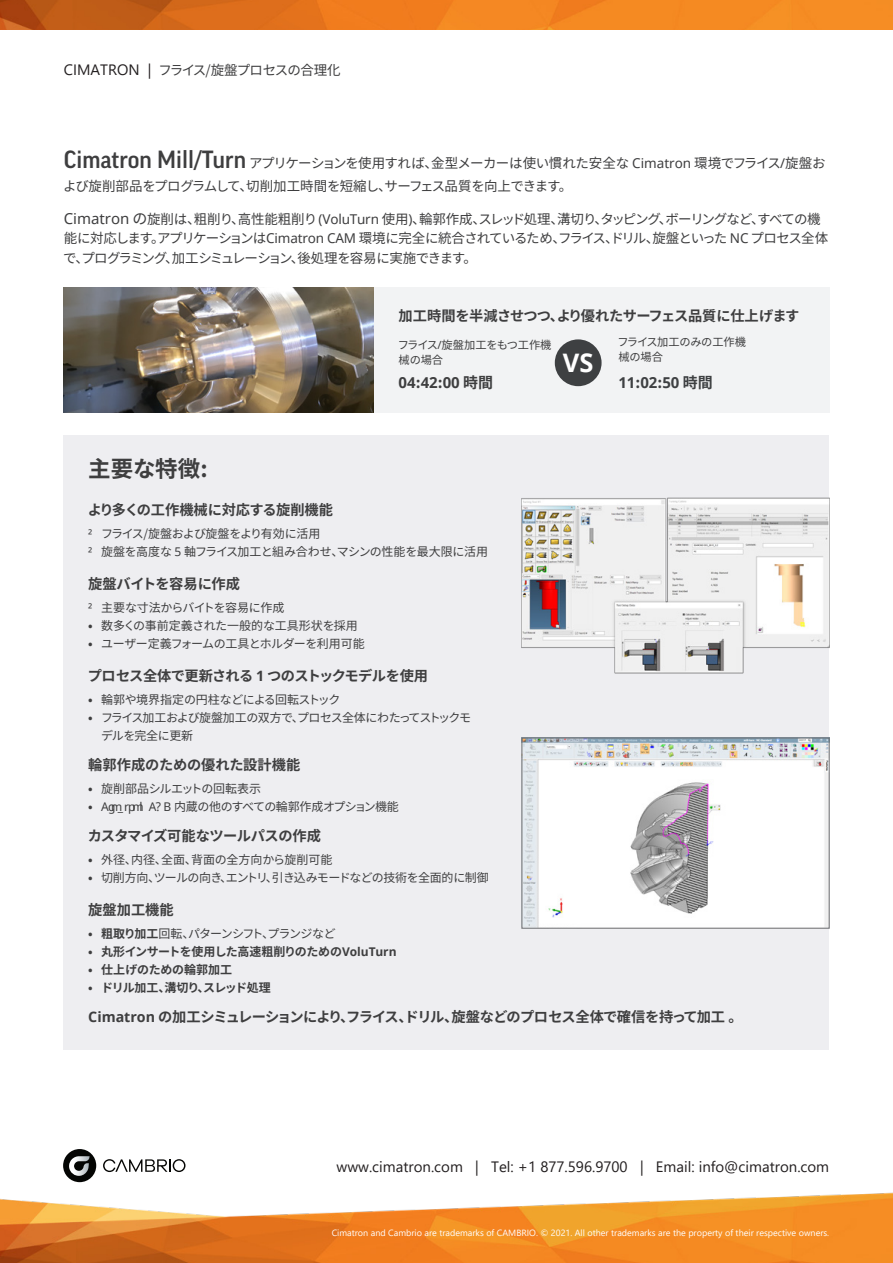
<style>
.page{position:relative;width:893px;height:1263px;background:#fff}
.page>*{position:absolute;margin:0;border:0;box-sizing:border-box;transform-origin:0 0}
.t1{font:700 25.5px "Noto Sans";color:#fff}
.t2{font:700 22.5px "Noto Sans CJ Kjp";color:#3e3e3f}
.Contact_line{font:15px "Segoe UI";color:#231f20}
.t3{font:700 15px "Noto Sans";color:#3e3e3f}
.t4{font:700 15px "Noto Sans";color:#3e4042}
.t5{font:700 14.25px "Noto Sans CJ Kjp";letter-spacing:-.03em;color:#3e3e3f}
.t6{font:700 14.25px "Noto Sans CJ Kjp";letter-spacing:-.055em;color:#3e3e3f}
.t7{font:700 14.25px "Noto Sans CJ Kjp";color:#3e3e3f}
.Running_Header{font:13.5px/19.5px "Noto Sans CJ Kjp";letter-spacing:-.055em;color:#3e3e3f}
.Running_Header-2{font:13.5px/22.5px "Noto Sans CJ Kjp";letter-spacing:-.035em;color:#3e3e3f}
.bullet{font:12px "Noto Sans CJ Kjp";letter-spacing:-.03em;color:#3e3e3f}
.bullet-2{font:12px "Noto Sans CJ Kjp";color:#3e3e3f}
.bullet-3{font:12px/18px "Noto Sans CJ Kjp";letter-spacing:-.05em;color:#3e3e3f}
.bullet-4{font:700 12px "Noto Sans CJ Kjp";letter-spacing:-.03em;color:#3e3e3f}
.bullet-5{font:12px "Noto Sans CJ Kjp";letter-spacing:-.08em;color:#3e3e3f}
.bullet-6{font:700 12px "Noto Sans CJ Kjp";letter-spacing:-.055em;color:#3e3e3f}
.bullet-7{font:12px "Noto Sans CJ Kjp";letter-spacing:-.01em;color:#3e3e3f}
.bullet-8{font:700 12px "Noto Sans CJ Kjp";letter-spacing:-.005em;color:#3e3e3f}
.t8{font:11.25px/15px "Noto Sans CJ Kjp";letter-spacing:-.02em;color:#3e3e3f}
.Footnote_REV-Right{font:9px "Segoe UI";color:#fff}
.s1{font-family:"Segoe UI";font-size:15px;color:#231f20}
.s2{font-family:"Good Pro";font-weight:500;font-size:24px}
.s3{font-family:"Noto Sans"}
.s4{font-family:"Noto Sans";font-size:15px}
.s5{font-size:15px}
.s6{font-family:"Noto Sans CJ Kjp"}
.s7{font-weight:700}
</style>
<div class="page">
<img style="left:0;top:0;width:893px;height:30px">
<img style="left:0;top:1192px;width:893px;height:71px">
<svg style="left:103px;top:1159px;width:82px;height:13px"></svg>
<div style="left:63px;top:1149px;width:33px;height:33px;background:#040503;border-radius:50%"></div>
<svg style="left:69px;top:1156px;width:21px;height:20px"></svg>
<div style="left:64px;top:435px;width:765px;height:615px;background:#eeeef1"></div>
<img style="left:521px;top:497px;width:308px;height:176px">
<img style="left:64px;top:287px;width:310px;height:126px">
<div style="left:374px;top:287px;width:455px;height:126px;background:#f2f3f4"></div>
<div style="left:555px;top:339px;width:47px;height:47px;background:#3e4042;border-radius:50%"></div>
<img style="left:524px;top:740px;width:303px;height:186px">
<div style="left:522px;top:738px;width:307px;height:190px;border:1px solid #6c6d70"></div>
<p class="Running_Header" style="left:64px;top:61px;width:278px"><span class="s1">CIMATRON |</span> フライス/旋盤プロセスの合理化</p>
<p class="Running_Header-2" style="left:63px;top:153px;width:764px"><span class="s2">Cimatron Mill/Turn</span> アプリケーションを使用すれば、金型メーカーは使い慣れた安全な <span class="s3">Cimatron</span> 環境でフライス<span class="s3">/</span>旋盤および旋削部品をプログラムして、切削加工時間を短縮し、サーフェス品質を向上できます。</p>
<p class="Running_Header" style="left:63px;top:210px;width:766px"><span class="s4">Cimatron</span> <span class="s5">の</span>旋削は、粗削り、高性能粗削り <span class="s3">(VoluTurn</span> 使用<span class="s3">)</span>、輪郭作成、スレッド処理、溝切り、タッピング、ボーリングなど、すべての機能に対応します。アプリケーションは<span class="s3">Cimatron CAM</span> 環境に完全に統合されているため、フライス、ドリル、旋盤といった <span class="s3">NC</span> プロセス全体で、プログラミング、加工シミュレーション、後処理を容易に実施できます。</p>
<p class="t5" style="left:399px;top:308px;width:402px">加工時間を半減させつつ、より優れたサーフェス品質に仕上げます</p>
<p class="t8" style="left:398px;top:338px;width:155px">フライス<span class="s3">/</span>旋盤加工をもつ工作機械の場合</p>
<p class="t3" style="left:399px;top:372px;width:96px">04<span class="s6">:</span>42<span class="s6">:</span>00 <span class="s6">時間</span></p>
<p class="t4" style="left:618px;top:372px;width:96px">11<span class="s6">:</span>02<span class="s6">:</span>50 <span class="s6">時間</span></p>
<p class="t8" style="left:617px;top:335px;width:130px">フライス加工のみの工作機械の場合</p>
<p class="t1" style="left:563px;top:344px;width:32px">VS</p>
<p class="t2" style="left:88px;top:456px;width:121px">主要な特徴:</p>
<p class="t5" style="left:88px;top:502px;width:247px">より多くの工作機械に対応する旋削機能</p>
<p class="bullet" style="left:88px;top:526px;width:234px"><span class="s3">•</span> フライス/旋盤および旋盤をより有効に活用</p>
<p class="bullet" style="left:88px;top:544px;width:401px"><span class="s3">•</span> 旋盤を高度な <span class="s3">5</span> 軸フライス加工と組み合わせ、マシンの性能を最大限に活用</p>
<p class="t5" style="left:88px;top:576px;width:153px">旋盤バイトを容易に作成</p>
<p class="bullet" style="left:88px;top:600px;width:198px"><span class="s3">•</span> 主要な寸法からバイトを容易に作成</p>
<p class="bullet-2" style="left:88px;top:618px;width:271px"><span class="s7">•</span> 数多くの事前定義された一般的な工具形状を採用</p>
<p class="bullet" style="left:88px;top:636px;width:278px"><span class="s7">•</span> ユーザー定義フォームの工具とホルダーを利用可能</p>
<p class="t5" style="left:88px;top:668px;width:342px">プロセス全体で更新される <span class="s3">1</span> つのストックモデルを使用</p>
<p class="bullet" style="left:88px;top:692px;width:254px"><span class="s7">•</span> 輪郭や境界指定の円柱などによる回転ストック</p>
<p class="bullet-3" style="left:101px;top:708px;width:371px;text-indent:-13px"><span class="s7">•</span> フライス加工および旋盤加工の双方で、プロセス全体にわたってストックモデルを完全に更新</p>
<p class="t7" style="left:88px;top:757px;width:214px">輪郭作成のための優れた設計機能</p>
<p class="bullet-7" style="left:88px;top:781px;width:174px"><span class="s7">•</span> 旋削部品シルエットの回転表示</p>
<p class="bullet" style="left:88px;top:799px;width:312px"><span class="s7">•</span> <span class="s3">Cimatron CA D</span> 内蔵の他のすべての輪郭作成オプション機能</p>
<p class="t5" style="left:88px;top:828px;width:235px">カスタマイズ可能なツールパスの作成</p>
<p class="bullet-2" style="left:88px;top:852px;width:246px"><span class="s7">•</span> 外径、内径、全面、背面の全方向から旋削可能</p>
<p class="bullet" style="left:88px;top:870px;width:402px"><span class="s7">•</span> 切削方向、ツールの向き、エントリ、引き込みモードなどの技術を全面的に制御</p>
<p class="t5" style="left:88px;top:902px;width:87px">旋盤加工機能</p>
<p class="bullet-5" style="left:88px;top:926px;width:249px"><span class="s7">• 粗取り加工</span>回転、パターンシフト、プランジなど</p>
<p class="bullet-4" style="left:88px;top:944px;width:310px">• 丸形インサートを使用した高速粗削りのための<span class="s3">VoluTurn</span></p>
<p class="bullet-8" style="left:88px;top:962px;width:145px">• 仕上げのための輪郭加工</p>
<p class="bullet-6" style="left:88px;top:980px;width:184px">• ドリル加工、溝切り、スレッド処理</p>
<p class="t6" style="left:88px;top:1009px;width:656px"><span class="s3">Cimatron</span> の加工シミュレーションにより、フライス、ドリル、旋盤などのプロセス全体で確信を持って加工。</p>
<p class="Contact_line" style="left:337px;top:1152px;width:494px">www.cimatron.com | Tel: +1 877.596.9700 | Email: info@cimatron.com</p>
<p class="Footnote_REV-Right" style="left:332px;top:1224px;width:499px">Cimatron and Cambrio are trademarks of CAMBRIO. © 2021. All other trademarks are the property of their respective owners.</p>
</div>
